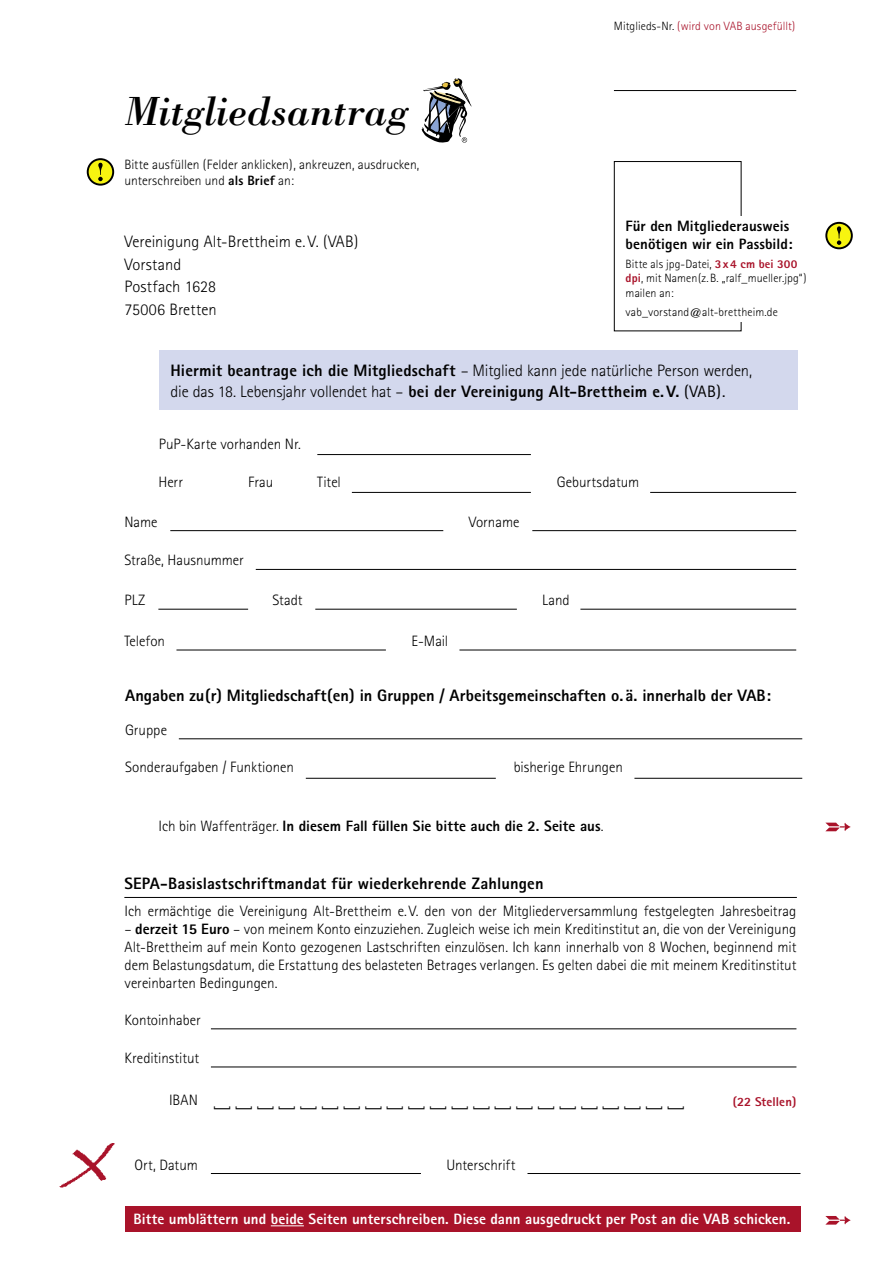
<style>
.page{position:relative;width:893px;height:1263px;background:#fff}
.page>*{position:absolute;margin:0;border:0;box-sizing:border-box;transform-origin:0 0}
.t1{font:italic 42px "Bodoni";letter-spacing:-.005em;color:#000}
.t2{font:300 18px/21.6px "Rotis Sans Serif";color:#000;text-align:justify;scale:1.05 1}
.t3{font:300 16.5px/22.5px "Rotis Sans Serif";color:#000}
.t4{font:800 16.5px "Rotis Sans Serif";letter-spacing:.005em;color:#000}
.t5{font:300 15px/18px "Rotis Sans Serif";color:#000;text-align:justify}
.t6{font:800 15px/18px "Rotis Sans Serif";color:#000}
.t7{font:800 15px "Rotis Sans Serif";letter-spacing:.005em;color:#fff}
.t8{font:300 13.5px/16.2px "Rotis Sans Serif";color:#000}
.t9{font:800 12.75px "Rotis Sans Serif";letter-spacing:.005em;color:#a9132a}
.t10{font:300 12px/14.4px "Rotis Sans Serif";letter-spacing:.005em;color:#000}
.t11{font:300 12px "Rotis Sans Serif";letter-spacing:.005em;color:#a9132a}
.t12{font:800 8.85px/8.9px "Rotis Sans Serif";letter-spacing:.02em;color:#000}
.t13{font:6.75px "Minion Pro";letter-spacing:.005em;color:#000}
.s1{font-weight:800}
.s2{color:#000}
.s3{font-weight:800;color:#a9132a}
.s4{font-weight:400}
.s5{font-weight:300}
</style>
<div class="page">
<div style="left:125px;top:1207px;width:676px;height:25px;background:#a9132a"></div>
<div style="left:159px;top:351px;width:638px;height:59px;background:#d3d8ed"></div>
<hr style="left:352px;top:492px;width:179px;height:1px;background:#000">
<hr style="left:650px;top:492px;width:146px;height:1px;background:#000">
<hr style="left:170px;top:530px;width:273px;height:1px;background:#000">
<hr style="left:532px;top:530px;width:264px;height:1px;background:#000">
<hr style="left:256px;top:569px;width:540px;height:1px;background:#000">
<hr style="left:158px;top:609px;width:90px;height:1px;background:#000">
<hr style="left:315px;top:609px;width:202px;height:1px;background:#000">
<hr style="left:580px;top:609px;width:216px;height:1px;background:#000">
<div style="left:614px;top:161px;width:127px;height:170px;border:1px solid #000"></div>
<hr style="left:211px;top:1173px;width:210px;height:1px;background:#000">
<hr style="left:527px;top:1173px;width:273px;height:1px;background:#000">
<hr style="left:176px;top:650px;width:210px;height:1px;background:#000">
<hr style="left:459px;top:650px;width:337px;height:1px;background:#000">
<hr style="left:124px;top:897px;width:673px;height:1px;background:#000">
<svg style="left:422px;top:78px;width:49px;height:65px"></svg>
<hr style="left:211px;top:1067px;width:585px;height:1px;background:#000">
<img style="left:59px;top:1143px;width:56px;height:45px">
<hr style="left:614px;top:90px;width:182px;height:1px;background:#000">
<hr style="left:271px;top:1225px;width:33px;height:1px;background:#fff">
<svg style="left:825px;top:823px;width:25px;height:8px"></svg>
<svg style="left:825px;top:1216px;width:25px;height:8px"></svg>
<hr style="left:179px;top:738px;width:623px;height:1px;background:#000">
<hr style="left:306px;top:778px;width:190px;height:1px;background:#000">
<hr style="left:634px;top:778px;width:168px;height:1px;background:#000">
<hr style="left:211px;top:1028px;width:585px;height:1px;background:#000">
<hr style="left:317px;top:454px;width:214px;height:1px;background:#000">
<div style="left:88px;top:159px;width:25px;height:26px;background:#f7f410;border-radius:50%"></div>
<div style="left:87px;top:158px;width:27px;height:28px;border:2px solid #000;border-radius:50%"></div>
<svg style="left:98px;top:163px;width:5px;height:18px"></svg>
<div style="left:737px;top:216px;width:8px;height:105px;background:#fff"></div>
<div style="left:826px;top:223px;width:26px;height:25px;background:#f7f410;border-radius:50%"></div>
<div style="left:825px;top:222px;width:28px;height:27px;border:2px solid #000;border-radius:50%"></div>
<svg style="left:837px;top:226px;width:4px;height:19px"></svg>
<h1 class="t1" style="left:124px;top:86px;width:286px">Mitgliedsantrag</h1>
<p class="t8" style="left:124px;top:156px;width:296px">Bitte ausfüllen (Felder anklicken), ankreuzen, ausdrucken, unterschreiben und <span class="s1">als Brief</span> an:</p>
<p class="t3" style="left:124px;top:230px;width:236px">Vereinigung Alt-Brettheim e. V. (VAB)<br>Vorstand<br>Postfach 1628<br>75006 Bretten</p>
<p class="t11" style="left:614px;top:19px;width:183px"><span class="s2">Mitglieds-Nr.</span> (wird von VAB ausgefüllt)</p>
<p class="t6" style="left:626px;top:217px;width:169px">Für den Mitgliederausweis benötigen wir ein Passbild:</p>
<p class="t10" style="left:626px;top:257px;width:182px">Bitte als jpg-Datei, <span class="s3">3x4 cm bei 300 dpi</span>, mit Namen(z.B. „ralf_mueller.jpg“) mailen an:</p>
<p class="t10" style="left:626px;top:304px;width:154px">vab_vorstand@alt-brettheim.de</p>
<p class="t12" style="left:649px;top:220px;width:29px">PETER-<br>UND-<br>PAUL-<br>FEST</p>
<p class="t3" style="left:171px;top:360px;width:583px;line-height:21px"><span class="s1">Hiermit beantrage ich die Mitgliedschaft</span> – Mitglied kann jede natürliche Person werden, die das 18. Lebensjahr vollendet hat – <span class="s1">bei der Vereinigung Alt-Brettheim e. V.</span> <span class="s4">(VAB).</span></p>
<p class="t13" style="left:594px;top:390px;width:107px">Insgesamt haben wir drei Vorlagen für</p>
<p class="t5" style="left:159px;top:435px;width:144px">PuP-Karte vorhanden Nr.</p>
<p class="t5" style="left:158px;top:473px;width:26px">Herr</p>
<p class="t5" style="left:248px;top:473px;width:27px">Frau</p>
<p class="t5" style="left:317px;top:473px;width:25px">Titel</p>
<p class="t5" style="left:557px;top:473px;width:84px">Geburtsdatum</p>
<p class="t5" style="left:124px;top:513px;width:35px">Name</p>
<p class="t5" style="left:469px;top:513px;width:52px">Vorname</p>
<p class="t5" style="left:124px;top:551px;width:121px">Straße, Hausnummer</p>
<p class="t5" style="left:124px;top:591px;width:23px">PLZ</p>
<p class="t5" style="left:272px;top:591px;width:32px">Stadt</p>
<p class="t5" style="left:542px;top:591px;width:29px">Land</p>
<p class="t5" style="left:124px;top:632px;width:42px">Telefon</p>
<p class="t5" style="left:411px;top:632px;width:38px">E-Mail</p>
<p class="t4" style="left:125px;top:685px;width:647px">Angaben zu(r) Mitgliedschaft(en) in Gruppen / Arbeitsgemeinschaften o. ä. innerhalb der VAB:</p>
<p class="t5" style="left:125px;top:721px;width:44px">Gruppe</p>
<p class="t5" style="left:125px;top:758px;width:170px">Sonderaufgaben / Funktionen</p>
<p class="t5" style="left:514px;top:758px;width:111px">bisherige Ehrungen</p>
<p class="t6" style="left:158px;top:816px;width:447px"><span class="s5">Ich bin Waffenträger.</span> In diesem Fall füllen Sie bitte auch die 2. Seite aus<span class="s5">.</span></p>
<p class="t4" style="left:125px;top:872px;width:421px">SEPA-Basislastschriftmandat für wiederkehrende Zahlungen</p>
<p class="t5" style="left:125px;top:902px;width:673px">Ich ermächtige die Vereinigung Alt-Brettheim e. V. den von der Mitgliederversammlung festgelegten Jahresbeitrag</p>
<p class="t5" style="left:125px;top:920px;width:673px">– <span class="s1">derzeit 15 Euro</span> – von meinem Konto einzuziehen. Zugleich weise ich mein Kreditinstitut an, die von der Vereinigung Alt-Brettheim auf mein Konto gezogenen Lastschriften einzulösen. Ich kann innerhalb von 8 Wochen, beginnend mit dem Belastungsdatum, die Erstattung des belasteten Betrages verlangen. Es gelten dabei die mit meinem Kreditinstitut vereinbarten Bedingungen.</p>
<p class="t5" style="left:124px;top:1011px;width:78px">Kontoinhaber</p>
<p class="t5" style="left:124px;top:1049px;width:76px">Kreditinstitut</p>
<p class="t5" style="left:169px;top:1090px;width:30px">IBAN</p>
<p class="t2" style="left:211px;top:1111px;width:6px;rotate:-90deg">[ [ [ [ [ [ [ [ [ [ [ [ [ [ [ [ [ [ [ [ [ [</p>
<p class="t5" style="left:134px;top:1155px;width:65px">Ort, Datum</p>
<p class="t5" style="left:446px;top:1155px;width:71px">Unterschrift</p>
<p class="t9" style="left:733px;top:1094px;width:65px">(22 Stellen)</p>
<p class="t7" style="left:134px;top:1210px;width:658px">Bitte umblättern und beide Seiten unterschreiben. Diese dann ausgedruckt per Post an die VAB schicken.</p>
</div>
